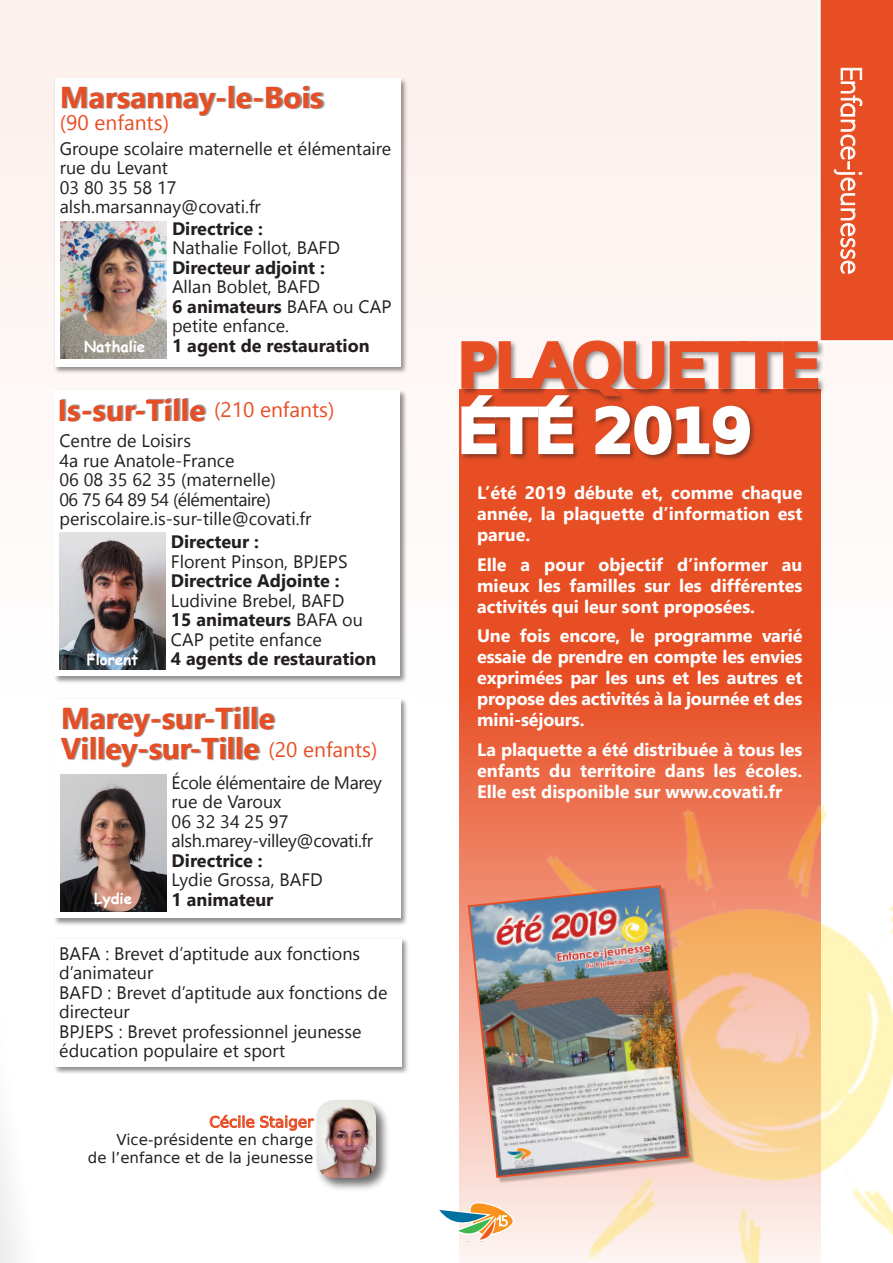
<style>
.page{position:relative;width:893px;height:1263px;background:#fff}
.page>*{position:absolute;margin:0;border:0;box-sizing:border-box;transform-origin:0 0}
.t1{font:700 30px "Nirmala UI";color:#e84e24}
.t2{font:300 30px "Petita";letter-spacing:.02em;color:#fff}
.t3{font:21px "Nirmala UI";color:#e84e24}
.t4{font:18px/19.5px "Nirmala UI";color:#231f20}
.t5{font:700 18px/21px "Nirmala UI";color:#fff;text-align:justify}
.t6{font:700 18px "Nirmala UI";color:#231f20}
.t7{font:18px "Nirmala UI";letter-spacing:-.02em;color:#231f20}
.t8{font:18px "Nirmala UI";letter-spacing:-.03em;color:#231f20}
.t9{font:15px/18px "DejaVu Sans";color:#231f20;text-align:right}
.t10{font:700 15px "Comic Sans MS";color:#fff}
.s1{font-weight:700}
.s2{color:#e84e24}
</style>
<div class="page">
<div style="left:0;top:1142px;width:18px;height:121px;background:#f4f4f4"></div>
<div style="left:0;top:0;width:893px;height:902px;background:#fef8f7"></div>
<svg style="left:459px;top:458px;width:361px;height:805px;background:#e95932"></svg>
<svg style="left:439px;top:1202px;width:74px;height:39px"></svg>
<div style="left:53px;top:77px;width:355px;height:298px;background:#231f20;opacity:.5"></div>
<div style="left:55px;top:79px;width:345px;height:288px;background:#fff"></div>
<img style="left:61px;top:222px;width:105px;height:137px">
<div style="left:53px;top:389px;width:355px;height:295px;background:#231f20;opacity:.5"></div>
<div style="left:55px;top:391px;width:345px;height:285px;background:#fff"></div>
<img style="left:59px;top:533px;width:106px;height:137px">
<div style="left:61px;top:398px;width:146px;height:24px;background:#231f20;opacity:.5"></div>
<div style="left:63px;top:85px;width:262px;height:31px;background:#231f20;opacity:.5"></div>
<div style="left:53px;top:698px;width:355px;height:228px;background:#231f20;opacity:.5"></div>
<div style="left:55px;top:699px;width:346px;height:219px;background:#fff"></div>
<img style="left:61px;top:774px;width:106px;height:138px">
<div style="left:62px;top:706px;width:214px;height:61px;background:#231f20;opacity:.5"></div>
<img style="left:513px;top:803px;width:380px;height:460px">
<div style="left:469px;top:886px;width:227px;height:298px;background:#231f20;opacity:.3"></div>
<img style="left:467px;top:884px;width:223px;height:295px">
<div style="left:460px;top:394px;width:297px;height:69px;background:#231f20;opacity:.5"></div>
<svg style="left:459px;top:0;width:434px;height:458px"></svg>
<div style="left:53px;top:938px;width:356px;height:136px;background:#231f20;opacity:.5"></div>
<div style="left:55px;top:939px;width:346px;height:128px;background:#fff"></div>
<svg style="left:209px;top:1114px;width:105px;height:17px"></svg>
<div style="left:314px;top:1098px;width:76px;height:94px;background:#231f20;opacity:.65"></div>
<img style="left:316px;top:1100px;width:60px;height:78px">
<p class="t1" style="left:60px;top:74px;width:265px">Marsannay-le-Bois</p>
<p class="t3" style="left:60px;top:106px;width:111px">(90 enfants)</p>
<p class="t4" style="left:60px;top:138px;width:333px">Groupe scolaire maternelle et élémentaire</p>
<p class="t4" style="left:60px;top:157px;width:110px">rue du Levant</p>
<p class="t4" style="left:60px;top:177px;width:118px">03 80 35 58 17</p>
<p class="t4" style="left:60px;top:196px;width:203px">alsh.marsannay@covati.fr</p>
<p class="t10" style="left:84px;top:336px;width:63px">Nathalie</p>
<p class="t6" style="left:172px;top:214px;width:93px">Directrice :</p>
<p class="t4" style="left:172px;top:237px;width:169px">Nathalie Follot, BAFD</p>
<p class="t6" style="left:172px;top:253px;width:155px">Directeur adjoint :</p>
<p class="t4" style="left:172px;top:276px;width:221px">Allan Boblet, BAFD<br><span class="s1">6 animateurs</span> BAFA ou CAP petite enfance.</p>
<p class="t6" style="left:172px;top:331px;width:199px">1 agent de restauration</p>
<p class="t1" style="left:58px;top:387px;width:149px">Is-sur-Tille</p>
<p class="t3" style="left:214px;top:393px;width:122px">(210 enfants)</p>
<p class="t4" style="left:59px;top:430px;width:133px">Centre de Loisirs</p>
<p class="t4" style="left:59px;top:450px;width:177px">4a rue Anatole-France</p>
<p class="t4" style="left:59px;top:469px;width:218px">06 08 35 62 35 (maternelle)</p>
<p class="t8" style="left:59px;top:485px;width:213px">06 75 64 89 54 (élémentaire)</p>
<p class="t4" style="left:59px;top:508px;width:254px">periscolaire.is-sur-tille@covati.fr</p>
<p class="t10" style="left:87px;top:649px;width:53px">Florent</p>
<p class="t6" style="left:171px;top:528px;width:90px">Directeur :</p>
<p class="t4" style="left:171px;top:551px;width:178px">Florent Pinson, BPJEPS</p>
<p class="t6" style="left:171px;top:567px;width:170px">Directrice Adjointe :</p>
<p class="t4" style="left:171px;top:590px;width:194px">Ludivine Brebel, BAFD<br><span class="s1">15 animateurs</span> BAFA ou<br>CAP petite enfance</p>
<p class="t6" style="left:171px;top:645px;width:207px">4 agents de restauration</p>
<p class="t1" style="left:61px;top:695px;width:215px">Marey-sur-Tille</p>
<p class="t1" style="left:61px;top:725px;width:200px">Villey-sur-Tille</p>
<p class="t3" style="left:268px;top:733px;width:111px">(20 enfants)</p>
<p class="t10" style="left:94px;top:888px;width:39px">Lydie</p>
<p class="t7" style="left:172px;top:768px;width:212px">École élémentaire de Marey</p>
<p class="t4" style="left:172px;top:791px;width:111px">rue de Varoux</p>
<p class="t4" style="left:172px;top:811px;width:118px">06 32 34 25 97</p>
<p class="t7" style="left:172px;top:827px;width:203px">alsh.marey-villey@covati.fr</p>
<p class="t6" style="left:172px;top:846px;width:93px">Directrice :</p>
<p class="t4" style="left:172px;top:869px;width:153px">Lydie Grossa, BAFD</p>
<p class="t6" style="left:172px;top:885px;width:103px">1 animateur</p>
<p class="t4" style="left:59px;top:943px;width:302px">BAFA : Brevet d’aptitude aux fonctions d’animateur</p>
<p class="t4" style="left:59px;top:982px;width:330px">BAFD : Brevet d’aptitude aux fonctions de directeur</p>
<p class="t4" style="left:59px;top:1021px;width:304px">BPJEPS : Brevet professionnel jeunesse éducation populaire et sport</p>
<p class="t9" style="left:88px;top:1112px;width:227px"><span class="s2">Cécile Staiger<br></span>Vice-présidente en charge<br>de l’enfance et de la jeunesse</p>
<p class="t2" style="left:869px;top:66px;width:210px;rotate:90deg">Enfance-jeunesse</p>
<p class="t5" style="left:477px;top:481px;width:327px">L’été 2019 débute et, comme chaque année, la plaquette d’information est parue.</p>
<p class="t5" style="left:477px;top:553px;width:327px">Elle a pour objectif d’informer au mieux les familles sur les différentes activités qui leur sont proposées.</p>
<p class="t5" style="left:477px;top:624px;width:327px">Une fois encore, le programme varié essaie de prendre en compte les envies exprimées par les uns et les autres et propose des activités à la journée et des mini-séjours.</p>
<p class="t5" style="left:477px;top:738px;width:327px">La plaquette a été distribuée à tous les enfants du territoire dans les écoles.<br>Elle est disponible sur www.covati.fr</p>
</div>
